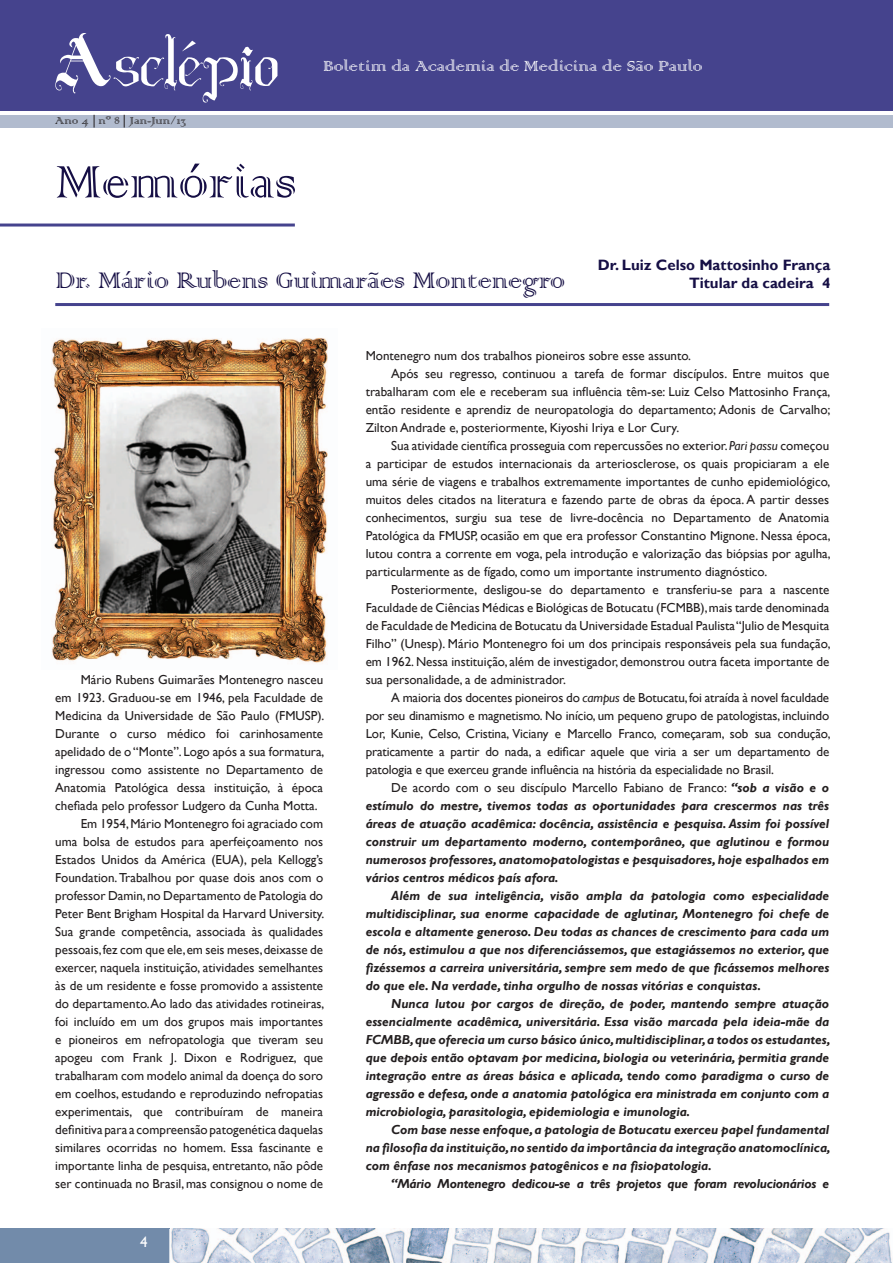
<style>
.page{position:relative;width:893px;height:1263px;background:#fff}
.page>*{position:absolute;margin:0;border:0;box-sizing:border-box;transform-origin:0 0}
.t1{font:60px "Colonna";color:#160f45}
.t2{font:30px "Colonna";color:#160f45}
.t3{font:19.5px "Colonna";color:#fff}
.t4{font:700 15px/18px "Gill Sans";color:#160f45;text-align:right}
.t5{font:15px "Gill Sans";color:#fff}
.t6{font:13.5px "Colonna";color:#231f20}
.t7{font:13.05px "Gill Sans";color:#231f20}
.t8{font:italic 700 13.05px "Gill Sans";color:#231f20}
.t9{font:italic 700 13.05px "Gill Sans";letter-spacing:-.02em;color:#231f20}
.s1{font-style:italic}
.s2{font-weight:700;font-style:italic}
</style>
<div class="page">
<div style="left:0;top:115px;width:893px;height:13px;background:#b1bbce"></div>
<div style="left:0;top:1229px;width:893px;height:34px;background:#728baa"></div>
<div style="left:0;top:0;width:893px;height:111px;background:#45438d"></div>
<svg style="left:94px;top:115px;width:1px;height:13px"></svg>
<svg style="left:124px;top:115px;width:1px;height:13px"></svg>
<svg style="left:55px;top:33px;width:222px;height:70px"></svg>
<hr style="left:169px;top:1229px;width:2px;height:34px;background:#fff">
<img style="left:171px;top:1229px;width:722px;height:34px">
<hr style="left:0;top:224px;width:295px;height:3px;background:#45438d">
<hr style="left:55px;top:303px;width:774px;height:3px;background:#45438d">
<img style="left:51px;top:337px;width:277px;height:326px">
<p class="t6" style="left:55px;top:112px;width:132px">Ano 4 nº 8 Jan-Jun/13</p>
<h1 class="t1" style="left:55px;top:142px;width:243px">Memórias</h1>
<h3 class="t3" style="left:323px;top:54px;width:381px">Boletim da Academia de Medicina de São Paulo</h3>
<h2 class="t2" style="left:55px;top:260px;width:511px">Dr. Mário Rubens Guimarães Montenegro</h2>
<p class="t4" style="left:598px;top:256px;width:234px">Dr. Luiz Celso Mattosinho França<br>Titular da cadeira 4</p>
<p class="t7" style="left:81px;top:672px;width:244px">Mário Rubens Guimarães Montenegro nasceu</p>
<p class="t7" style="left:55px;top:690px;width:269px">em 1923. Graduou-se em 1946, pela Faculdade de</p>
<p class="t7" style="left:55px;top:708px;width:271px">Medicina da Universidade de São Paulo (FMUSP).</p>
<p class="t7" style="left:55px;top:726px;width:269px">Durante o curso médico foi carinhosamente</p>
<p class="t7" style="left:55px;top:744px;width:271px">apelidado de o “Monte”. Logo após a sua formatura,</p>
<p class="t7" style="left:55px;top:762px;width:269px">ingressou como assistente no Departamento de</p>
<p class="t7" style="left:55px;top:780px;width:269px">Anatomia Patológica dessa instituição, à época</p>
<p class="t7" style="left:55px;top:798px;width:264px">chefiada pelo professor Ludgero da Cunha Motta.</p>
<p class="t7" style="left:81px;top:816px;width:244px">Em 1954, Mário Montenegro foi agraciado com</p>
<p class="t7" style="left:55px;top:834px;width:269px">uma bolsa de estudos para aperfeiçoamento nos</p>
<p class="t7" style="left:55px;top:852px;width:269px">Estados Unidos da América (EUA), pela Kellogg’s</p>
<p class="t7" style="left:55px;top:870px;width:269px">Foundation. Trabalhou por quase dois anos com o</p>
<p class="t7" style="left:55px;top:888px;width:269px">professor Damin, no Departamento de Patologia do</p>
<p class="t7" style="left:55px;top:906px;width:271px">Peter Bent Brigham Hospital da Harvard University.</p>
<p class="t7" style="left:55px;top:924px;width:269px">Sua grande competência, associada às qualidades</p>
<p class="t7" style="left:55px;top:942px;width:269px">pessoais, fez com que ele, em seis meses, deixasse de</p>
<p class="t7" style="left:55px;top:960px;width:269px">exercer, naquela instituição, atividades semelhantes</p>
<p class="t7" style="left:55px;top:978px;width:269px">às de um residente e fosse promovido a assistente</p>
<p class="t7" style="left:55px;top:996px;width:271px">do departamento.Ao lado das atividades rotineiras,</p>
<p class="t7" style="left:55px;top:1014px;width:269px">foi incluído em um dos grupos mais importantes</p>
<p class="t7" style="left:55px;top:1032px;width:269px">e pioneiros em nefropatologia que tiveram seu</p>
<p class="t7" style="left:55px;top:1050px;width:269px">apogeu com Frank J. Dixon e Rodriguez, que</p>
<p class="t7" style="left:55px;top:1068px;width:269px">trabalharam com modelo animal da doença do soro</p>
<p class="t7" style="left:55px;top:1086px;width:269px">em coelhos, estudando e reproduzindo nefropatias</p>
<p class="t7" style="left:55px;top:1104px;width:269px">experimentais, que contribuíram de maneira</p>
<p class="t7" style="left:55px;top:1122px;width:269px">definitiva para a compreensão patogenética daquelas</p>
<p class="t7" style="left:55px;top:1140px;width:269px">similares ocorridas no homem. Essa fascinante e</p>
<p class="t7" style="left:55px;top:1158px;width:269px">importante linha de pesquisa, entretanto, não pôde</p>
<p class="t7" style="left:55px;top:1176px;width:269px">ser continuada no Brasil, mas consignou o nome de</p>
<p class="t5" style="left:140px;top:1233px;width:9px">4</p>
<p class="t7" style="left:366px;top:348px;width:327px">Montenegro num dos trabalhos pioneiros sobre esse assunto.</p>
<p class="t7" style="left:391px;top:366px;width:440px">Após seu regresso, continuou a tarefa de formar discípulos. Entre muitos que</p>
<p class="t7" style="left:366px;top:384px;width:466px">trabalharam com ele e receberam sua influência têm-se: Luiz Celso Mattosinho França,</p>
<p class="t7" style="left:366px;top:402px;width:466px">então residente e aprendiz de neuropatologia do departamento; Adonis de Carvalho;</p>
<p class="t7" style="left:366px;top:420px;width:315px">Zilton Andrade e, posteriormente, Kiyoshi Iriya e Lor Cury.</p>
<p class="t7" style="left:391px;top:438px;width:439px">Sua atividade científica prosseguia com repercussões no exterior. <span class="s1">Pari passu</span> começou</p>
<p class="t7" style="left:366px;top:456px;width:465px">a participar de estudos internacionais da arteriosclerose, os quais propiciaram a ele</p>
<p class="t7" style="left:366px;top:474px;width:466px">uma série de viagens e trabalhos extremamente importantes de cunho epidemiológico,</p>
<p class="t7" style="left:366px;top:492px;width:465px">muitos deles citados na literatura e fazendo parte de obras da época. A partir desses</p>
<p class="t7" style="left:366px;top:510px;width:465px">conhecimentos, surgiu sua tese de livre-docência no Departamento de Anatomia</p>
<p class="t7" style="left:366px;top:528px;width:466px">Patológica da FMUSP, ocasião em que era professor Constantino Mignone. Nessa época,</p>
<p class="t7" style="left:366px;top:546px;width:466px">lutou contra a corrente em voga, pela introdução e valorização das biópsias por agulha,</p>
<p class="t7" style="left:366px;top:564px;width:403px">particularmente as de fígado, como um importante instrumento diagnóstico.</p>
<p class="t7" style="left:391px;top:582px;width:440px">Posteriormente, desligou-se do departamento e transferiu-se para a nascente</p>
<p class="t7" style="left:366px;top:600px;width:465px">Faculdade de Ciências Médicas e Biológicas de Botucatu (FCMBB), mais tarde denominada</p>
<p class="t7" style="left:366px;top:618px;width:465px">de Faculdade de Medicina de Botucatu da Universidade Estadual Paulista “Julio de Mesquita</p>
<p class="t7" style="left:366px;top:636px;width:466px">Filho” (Unesp). Mário Montenegro foi um dos principais responsáveis pela sua fundação,</p>
<p class="t7" style="left:366px;top:654px;width:465px">em 1962. Nessa instituição, além de investigador, demonstrou outra faceta importante de</p>
<p class="t7" style="left:366px;top:672px;width:202px">sua personalidade, a de administrador.</p>
<p class="t7" style="left:391px;top:690px;width:439px">A maioria dos docentes pioneiros do <span class="s1">campus</span> de Botucatu, foi atraída à novel faculdade</p>
<p class="t7" style="left:366px;top:708px;width:465px">por seu dinamismo e magnetismo. No início, um pequeno grupo de patologistas, incluindo</p>
<p class="t7" style="left:366px;top:726px;width:466px">Lor, Kunie, Celso, Cristina, Viciany e Marcello Franco, começaram, sob sua condução,</p>
<p class="t7" style="left:366px;top:744px;width:465px">praticamente a partir do nada, a edificar aquele que viria a ser um departamento de</p>
<p class="t7" style="left:366px;top:762px;width:410px">patologia e que exerceu grande influência na história da especialidade no Brasil.</p>
<p class="t7" style="left:391px;top:780px;width:439px">De acordo com o seu discípulo Marcello Fabiano de Franco: <span class="s2">“sob a visão e o</span></p>
<p class="t8" style="left:366px;top:798px;width:465px">estímulo do mestre, tivemos todas as oportunidades para crescermos nas três</p>
<p class="t8" style="left:366px;top:816px;width:465px">áreas de atuação acadêmica: docência, assistência e pesquisa. Assim foi possível</p>
<p class="t8" style="left:366px;top:834px;width:465px">construir um departamento moderno, contemporâneo, que aglutinou e formou</p>
<p class="t8" style="left:366px;top:852px;width:465px">numerosos professores, anatomopatologistas e pesquisadores, hoje espalhados em</p>
<p class="t8" style="left:366px;top:870px;width:194px">vários centros médicos país afora.</p>
<p class="t8" style="left:391px;top:888px;width:440px">Além de sua inteligência, visão ampla da patologia como especialidade</p>
<p class="t8" style="left:366px;top:906px;width:465px">multidisciplinar, sua enorme capacidade de aglutinar, Montenegro foi chefe de</p>
<p class="t8" style="left:366px;top:924px;width:465px">escola e altamente generoso. Deu todas as chances de crescimento para cada um</p>
<p class="t8" style="left:366px;top:942px;width:465px">de nós, estimulou a que nos diferenciássemos, que estagiássemos no exterior, que</p>
<p class="t8" style="left:366px;top:960px;width:465px">fizéssemos a carreira universitária, sempre sem medo de que ficássemos melhores</p>
<p class="t8" style="left:366px;top:978px;width:397px">do que ele. Na verdade, tinha orgulho de nossas vitórias e conquistas.</p>
<p class="t8" style="left:391px;top:996px;width:439px">Nunca lutou por cargos de direção, de poder, mantendo sempre atuação</p>
<p class="t8" style="left:366px;top:1014px;width:465px">essencialmente acadêmica, universitária. Essa visão marcada pela ideia-mãe da</p>
<p class="t8" style="left:366px;top:1032px;width:466px">FCMBB, que oferecia um curso básico único, multidisciplinar, a todos os estudantes,</p>
<p class="t8" style="left:366px;top:1050px;width:465px">que depois então optavam por medicina, biologia ou veterinária, permitia grande</p>
<p class="t8" style="left:366px;top:1068px;width:465px">integração entre as áreas básica e aplicada, tendo como paradigma o curso de</p>
<p class="t8" style="left:366px;top:1086px;width:465px">agressão e defesa, onde a anatomia patológica era ministrada em conjunto com a</p>
<p class="t8" style="left:366px;top:1104px;width:326px">microbiologia, parasitologia, epidemiologia e imunologia.</p>
<p class="t8" style="left:391px;top:1122px;width:440px">Com base nesse enfoque, a patologia de Botucatu exerceu papel fundamental</p>
<p class="t8" style="left:366px;top:1140px;width:466px">na filosofia da instituição, no sentido da importância da integração anatomoclínica,</p>
<p class="t8" style="left:366px;top:1158px;width:348px">com ênfase nos mecanismos patogênicos e na fisiopatologia.</p>
<p class="t9" style="left:391px;top:1176px;width:439px">“Mário Montenegro dedicou-se a três projetos que foram revolucionários e</p>
</div>
